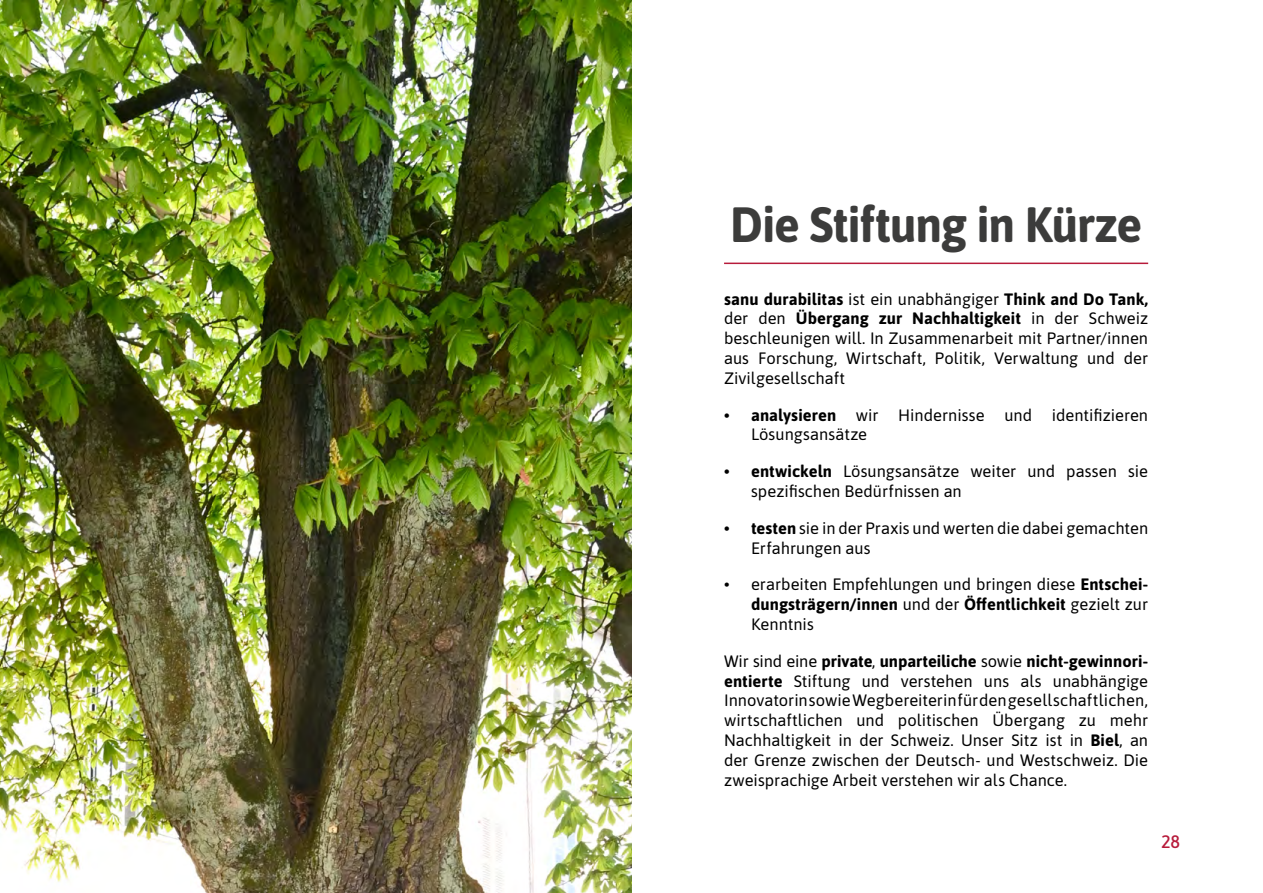
<style>
.page{position:relative;width:1263px;height:893px;background:#fff}
.page>*{position:absolute;margin:0;border:0;box-sizing:border-box;transform-origin:0 0}
.t1{font:700 49.5px "Asap";letter-spacing:-.02em;color:#3c3c3b}
.t2{font:500 18px "Asap";color:#b71b3b}
.t3{font:16.5px/19.8px "Asap";color:#000;text-align:justify}
.s1{font-weight:700}
</style>
<div class="page">
<img style="left:0;top:0;width:631px;height:893px">
<hr style="left:724px;top:263px;width:424px;height:1px;background:#b71b3b">
<h1 class="t1" style="left:730px;top:189px;width:414px">Die Stiftung in Kürze</h1>
<p class="t3" style="left:724px;top:288px;width:426px"><span class="s1">sanu durabilitas</span> ist ein unabhängiger <span class="s1">Think and Do Tank, </span>der den <span class="s1">Übergang zur Nachhaltigkeit</span> in der Schweiz beschleunigen will. In Zusammenarbeit mit Partner/innen aus Forschung, Wirtschaft, Politik, Verwaltung und der Zivilgesellschaft</p>
<p class="t3" style="left:751px;top:404px;width:399px;text-indent:-27px"><span class="s1">• analysieren</span> wir Hindernisse und identifizieren<br>Lösungsansätze</p>
<p class="t3" style="left:751px;top:461px;width:399px;text-indent:-27px"><span class="s1">• entwickeln</span> Lösungsansätze weiter und passen sie spezifischen Bedürfnissen an</p>
<p class="t3" style="left:751px;top:517px;width:399px;text-indent:-27px"><span class="s1">• testen</span> sie in der Praxis und werten die dabei gemachten<br>Erfahrungen aus</p>
<p class="t3" style="left:751px;top:574px;width:399px;text-indent:-27px">• erarbeiten Empfehlungen und bringen diese <span class="s1">Entschei&shy;dungsträgern/innen</span> und der <span class="s1">Öffentlichkeit</span> gezielt zur Kenntnis</p>
<p class="t3" style="left:724px;top:650px;width:426px">Wir sind eine <span class="s1">private</span>, <span class="s1">unparteiliche</span> sowie <span class="s1">nicht-gewinnori&shy;entierte</span> Stiftung und verstehen uns als unabhängige Innovatorin sowie Wegbereiterin für den gesellschaftlichen, wirtschaftlichen und politischen Übergang zu mehr Nachhaltigkeit in der Schweiz. Unser Sitz ist in <span class="s1">Biel</span>, an der Grenze zwischen der Deutsch- und Westschweiz. Die zweisprachige Arbeit verstehen wir als Chance.</p>
<p class="t2" style="left:1161px;top:829px;width:21px">28</p>
</div>
